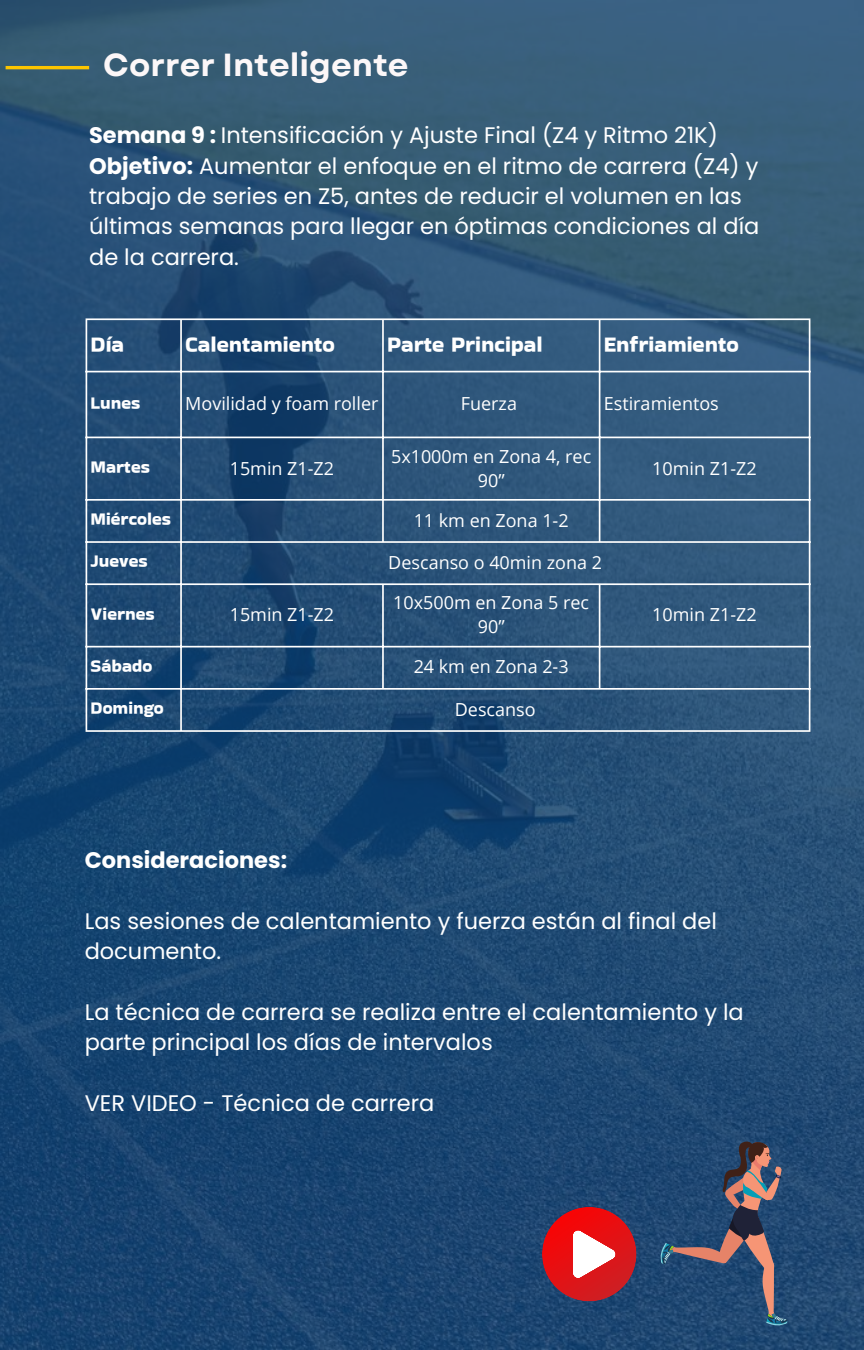
<style>
.page{position:relative;width:864px;height:1350px;background:#fff}
.page>*{position:absolute;margin:0;border:0;box-sizing:border-box;transform-origin:0 0}
.t1{font:700 31.95px "Garet";color:#fcf7f8}
.t2{font:22.5px/30.4px "Poppins";color:#fff}
.t3{font:22.5px "Bakbak One";color:#fff}
.t4{font:700 22.5px "Poppins";color:#fff}
.t5{font:18px/24.1px "Open Sans";color:#fff;text-align:center}
.t6{font:18px "Bakbak One";color:#fff}
.s1{font-weight:700}
</style>
<div class="page">
<img style="left:0;top:0;width:864px;height:1350px">
<hr style="left:6px;top:66px;width:83px;height:3px;background:#fcc500">
<svg style="left:542px;top:1207px;width:95px;height:94px;background:#bb3e49"></svg>
<svg style="left:659px;top:1140px;width:129px;height:187px;background:#3c506e"></svg>
<hr style="left:86px;top:320px;width:1px;height:410px;background:#fff">
<hr style="left:180px;top:320px;width:2px;height:410px;background:#fff">
<hr style="left:382px;top:320px;width:2px;height:221px;background:#fff">
<hr style="left:382px;top:585px;width:2px;height:103px;background:#fff">
<hr style="left:599px;top:320px;width:1px;height:221px;background:#fff">
<hr style="left:599px;top:585px;width:1px;height:103px;background:#fff">
<hr style="left:809px;top:320px;width:1px;height:410px;background:#fff">
<hr style="left:86px;top:318px;width:724px;height:2px;background:#fff">
<hr style="left:86px;top:371px;width:724px;height:1px;background:#fff">
<hr style="left:86px;top:437px;width:724px;height:1px;background:#fff">
<hr style="left:86px;top:499px;width:724px;height:2px;background:#fff">
<hr style="left:86px;top:541px;width:724px;height:2px;background:#fff">
<hr style="left:86px;top:583px;width:724px;height:2px;background:#fff">
<hr style="left:86px;top:646px;width:724px;height:2px;background:#fff">
<hr style="left:86px;top:688px;width:724px;height:2px;background:#fff">
<hr style="left:86px;top:730px;width:724px;height:2px;background:#fff">
<h1 class="t1" style="left:103px;top:42px;width:307px">Correr Inteligente</h1>
<p class="t2" style="left:89px;top:120px;width:672px"><span class="s1">Semana 9 :</span> Intensificación y Ajuste Final (Z4 y Ritmo 21K)<br><span class="s1">Objetivo:</span> Aumentar el enfoque en el ritmo de carrera (Z4) y trabajo de series en Z5, antes de reducir el volumen en las últimas semanas para llegar en óptimas condiciones al día de la carrera.</p>
<p class="t3" style="left:91px;top:328px;width:35px">Día</p>
<p class="t3" style="left:185px;top:328px;width:151px">Calentamiento</p>
<p class="t3" style="left:387px;top:328px;width:157px">Parte Principal</p>
<p class="t3" style="left:604px;top:328px;width:137px">Enfriamiento</p>
<p class="t6" style="left:91px;top:390px;width:51px">Lunes</p>
<p class="t5" style="left:185px;top:391px;width:195px">Movilidad y foam roller</p>
<p class="t5" style="left:461px;top:391px;width:58px">Fuerza</p>
<p class="t5" style="left:604px;top:391px;width:117px">Estiramientos</p>
<p class="t6" style="left:91px;top:454px;width:61px">Martes</p>
<p class="t5" style="left:230px;top:456px;width:106px">15min Z1-Z2</p>
<p class="t5" style="left:391px;top:444px;width:202px">5x1000m en Zona 4, rec<br>90”</p>
<p class="t5" style="left:652px;top:456px;width:106px">10min Z1-Z2</p>
<p class="t6" style="left:91px;top:506px;width:82px">Miércoles</p>
<p class="t5" style="left:414px;top:508px;width:157px">11 km en Zona 1-2</p>
<p class="t6" style="left:91px;top:548px;width:59px">Jueves</p>
<p class="t5" style="left:388px;top:550px;width:215px">Descanso o 40min zona 2</p>
<p class="t6" style="left:91px;top:601px;width:66px">Viernes</p>
<p class="t5" style="left:230px;top:602px;width:106px">15min Z1-Z2</p>
<p class="t5" style="left:393px;top:590px;width:197px">10x500m en Zona 5 rec<br>90”</p>
<p class="t5" style="left:652px;top:602px;width:106px">10min Z1-Z2</p>
<p class="t6" style="left:91px;top:653px;width:63px">Sábado</p>
<p class="t5" style="left:414px;top:654px;width:157px">24 km en Zona 2-3</p>
<p class="t6" style="left:91px;top:695px;width:75px">Domingo</p>
<p class="t5" style="left:455px;top:697px;width:82px">Descanso</p>
<p class="t4" style="left:85px;top:844px;width:204px">Consideraciones:</p>
<p class="t2" style="left:85px;top:906px;width:634px">Las sesiones de calentamiento y fuerza están al final del documento.</p>
<p class="t2" style="left:85px;top:997px;width:661px">La técnica de carrera se realiza entre el calentamiento y la parte principal los días de intervalos</p>
<p class="t2" style="left:85px;top:1088px;width:351px">VER VIDEO - Técnica de carrera</p>
</div>
